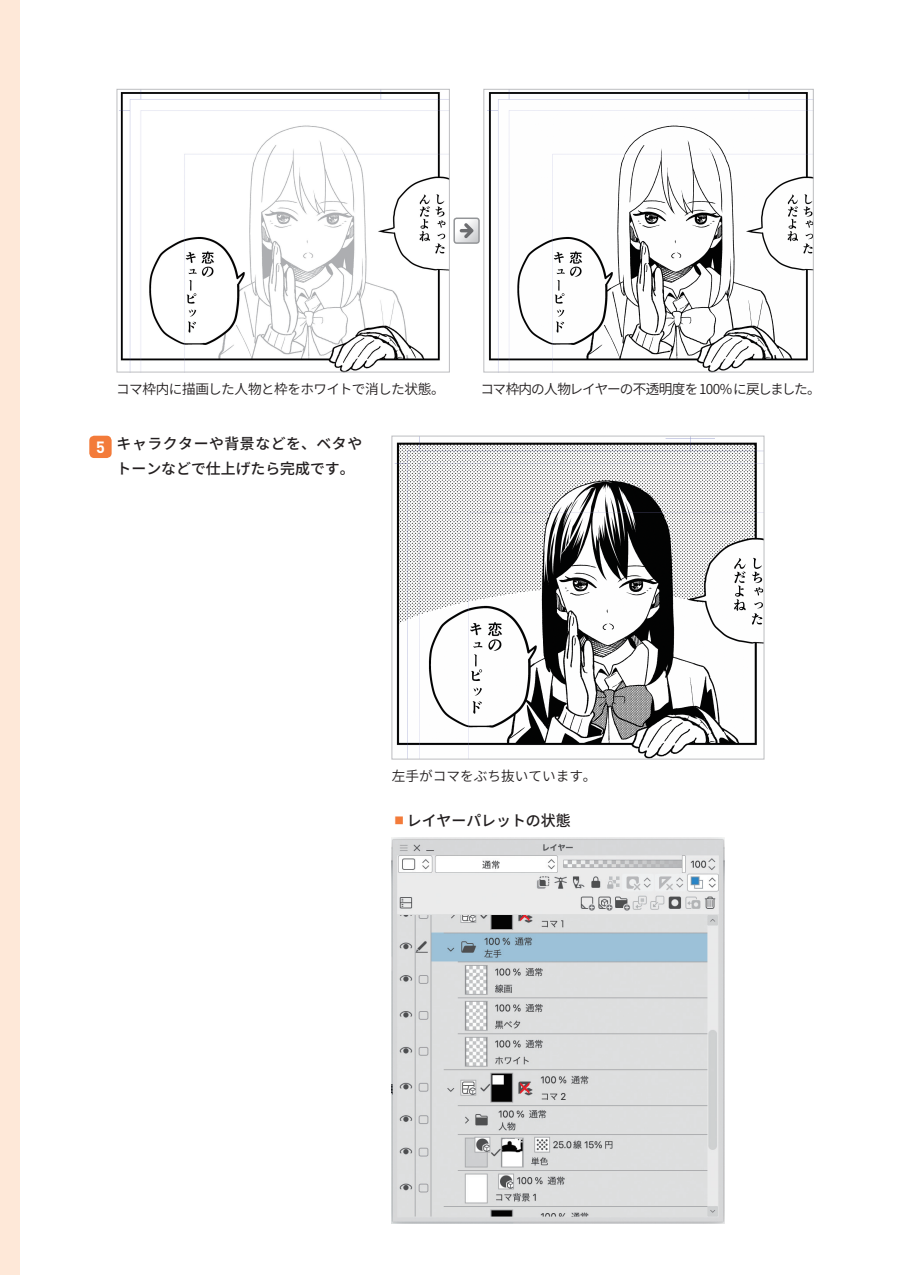
<style>
.page{position:relative;width:903px;height:1275px;background:#fff}
.page>*{position:absolute;margin:0;border:0;box-sizing:border-box;transform-origin:0 0}
.t1{font:500 14.88px/24.8px "Source Han Sans";color:#231f20}
.t2{font:13.65px "Source Han Sans";letter-spacing:-.04em;color:#231f20}
.t3{font:13.65px "Source Han Sans";color:#231f20}
.s1{font-family:"DIN Pro";font-weight:700;font-size:16.1px;color:#fff}
.s2{font-family:"Hira Kaku Pro N W6";font-weight:400;color:#f37b3a}
</style>
<div class="page">
<div style="left:0;top:0;width:20px;height:1275px;background:#fee8d8"></div>
<img style="left:119px;top:91px;width:329px;height:279px">
<div style="left:117px;top:89px;width:333px;height:283px;border:1px solid #bcbdc0"></div>
<img style="left:487px;top:91px;width:325px;height:279px">
<div style="left:483px;top:89px;width:331px;height:283px;border:1px solid #bcbdc0"></div>
<img style="left:394px;top:438px;width:368px;height:319px">
<div style="left:391px;top:436px;width:373px;height:323px;border:1px solid #bcbdc0"></div>
<div style="left:89px;top:436px;width:23px;height:22px;background:#f37b3a;border-radius:5px"></div>
<img style="left:392px;top:838px;width:332px;height:386px">
<div style="left:453px;top:218px;width:27px;height:26px;border:1px solid #939598;border-radius:2px"></div>
<svg style="left:454px;top:218px;width:25px;height:25px"></svg>
<p class="t2" style="left:116px;top:382px;width:330px">コマ枠内に描画した人物と枠をホワイトで消した状態。</p>
<p class="t2" style="left:480px;top:382px;width:342px">コマ枠内の人物レイヤーの不透明度を100%に戻しました。</p>
<p class="t1" style="left:117px;top:431px;width:247px;text-indent:-20px"><span class="s1">5</span> キャラクターや背景などを、ベタやトーンなどで仕上げたら完成です。</p>
<p class="t3" style="left:392px;top:769px;width:206px">左手がコマをぶち抜いています。</p>
<p class="t1" style="left:392px;top:808px;width:180px"><span class="s2">⿎</span>レイヤーパレットの状態</p>
</div>
